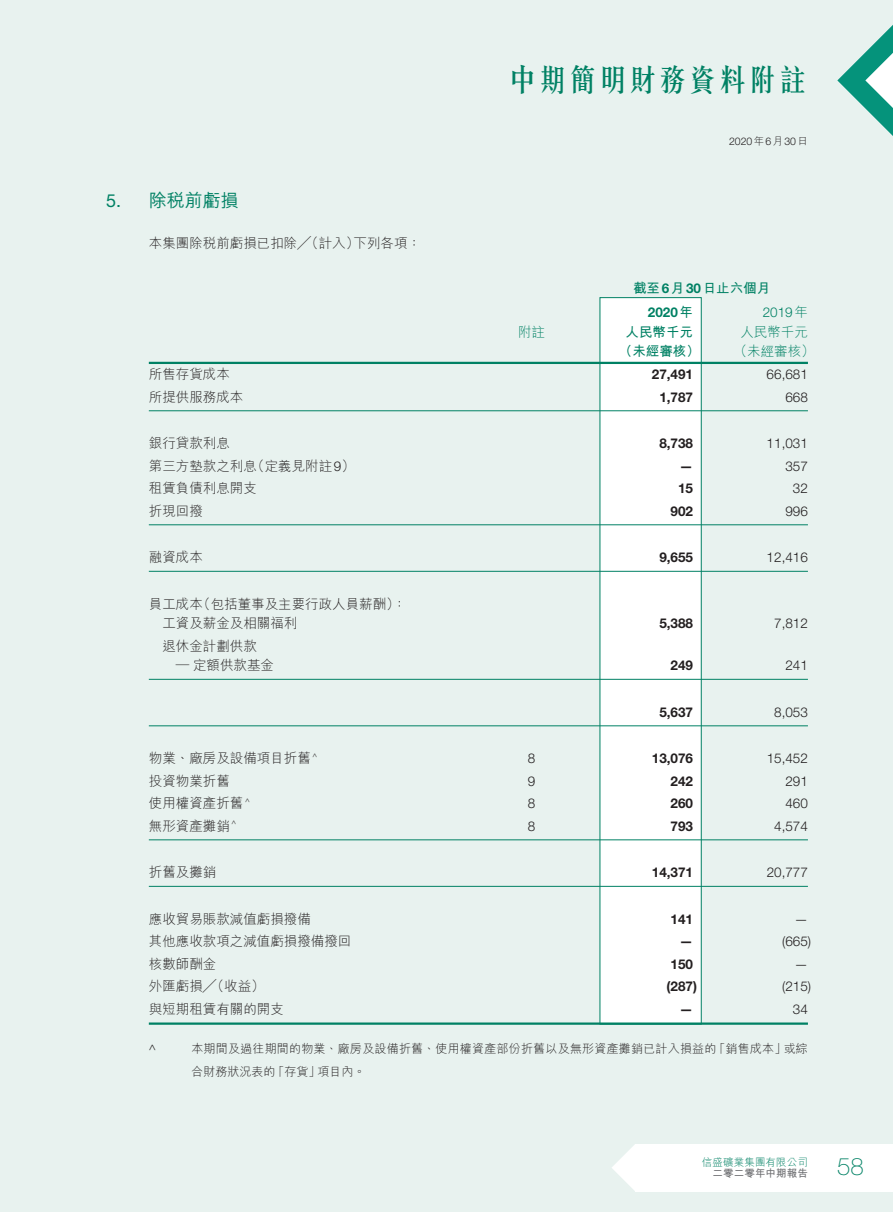
<style>
.page{position:relative;width:893px;height:1212px;background:#e8f2ef}
.page>*{position:absolute;margin:0;border:0;box-sizing:border-box;transform-origin:0 0}
.t1{font:500 30px "C Song 3 HK";color:#008164}
.t2{font:100 24px "Helvetica Neue LT Std";color:#008164}
.t3{font:500 18px "M Hei HK";color:#008164}
.t4{font:18px "Helvetica Neue LT Std";color:#008164}
.t5{font:300 13.5px/22.5px "M Hei HK";color:#231f20}
.t6{font:300 13.5px "Helvetica Neue LT Std";color:#231f20}
.t7{font:700 13.5px "Helvetica Neue LT Std";color:#231f20}
.t8{font:700 13.5px "M Hei HK";color:#008164}
.t9{font:300 13.5px "M Hei HK";color:#008164}
.t10{font:300 13.5px "Helvetica Neue LT Std";color:#008164}
.t11{font:700 13.5px "Helvetica Neue LT Std";color:#008164}
.t12{font:300 12px "M Hei HK";letter-spacing:.02em;color:#231f20}
.t13{font:300 12px "M Hei HK";color:#231f20}
.t14{font:300 12px "Helvetica Neue LT Std";color:#231f20}
.t15{font:300 10.5px "M Hei HK";letter-spacing:.01em;color:#008164}
.t16{font:300 10.5px "Helvetica Neue LT Std";color:#231f20}
.t17{font:700 10.5px "M Hei HK";letter-spacing:.01em;color:#6c6d70}
.t18{font:300 7.8px "Helvetica Neue LT Std";color:#231f20}
.s1{font-family:"M Hei HK"}
.s2{font-family:"Helvetica Neue LT Std"}
</style>
<div class="page">
<div style="left:635px;top:1144px;width:258px;height:47px;background:#fff"></div>
<svg style="left:612px;top:1145px;width:23px;height:46px"></svg>
<svg style="left:837px;top:25px;width:56px;height:111px"></svg>
<div style="left:600px;top:297px;width:102px;height:727px;background:#fff;border:1px solid #008164"></div>
<hr style="left:149px;top:362px;width:659px;height:2px;background:#008164">
<hr style="left:149px;top:410px;width:659px;height:1px;background:#008164">
<hr style="left:149px;top:524px;width:659px;height:1px;background:#008164">
<hr style="left:149px;top:571px;width:659px;height:1px;background:#008164">
<hr style="left:149px;top:679px;width:659px;height:1px;background:#008164">
<hr style="left:149px;top:725px;width:659px;height:1px;background:#008164">
<hr style="left:149px;top:839px;width:659px;height:1px;background:#008164">
<hr style="left:149px;top:886px;width:659px;height:1px;background:#008164">
<hr style="left:149px;top:1022px;width:659px;height:3px;background:#008164">
<h3 class="t4" style="left:106px;top:190px;width:17px">5.</h3>
<h1 class="t1" style="left:508px;top:64px;width:301px">中期簡明財務資料附註</h1>
<p class="t16" style="left:729px;top:135px;width:80px">2020<span class="s1">年</span>6<span class="s1">月</span>30<span class="s1">日</span></p>
<h3 class="t3" style="left:149px;top:188px;width:91px">除稅前虧損</h3>
<p class="t5" style="left:149px;top:232px;width:212px">本集團除稅前虧損已扣除╱（計入）</p>
<p class="t5" style="left:353px;top:232px;width:69px">下列各項：</p>
<p class="t8" style="left:633px;top:279px;width:139px">截至<span class="s2">6</span>月<span class="s2">30</span>日止六個月</p>
<p class="t10" style="left:763px;top:304px;width:47px">2019 <span class="s1">年</span></p>
<p class="t11" style="left:648px;top:304px;width:47px">2020<span class="s1">年</span></p>
<p class="t9" style="left:518px;top:325px;width:28px">附註</p>
<p class="t8" style="left:626px;top:322px;width:69px">人民幣千元</p>
<p class="t9" style="left:740px;top:325px;width:69px">人民幣千元</p>
<p class="t8" style="left:619px;top:341px;width:82px">（未經審核）</p>
<p class="t9" style="left:734px;top:344px;width:82px">（未經審核(</p>
<p class="t5" style="left:149px;top:363px;width:82px">所售存貨成本</p>
<p class="t7" style="left:652px;top:366px;width:43px">27,491</p>
<p class="t6" style="left:767px;top:366px;width:43px">66,681</p>
<p class="t5" style="left:149px;top:385px;width:96px">所提供服務成本</p>
<p class="t7" style="left:659px;top:389px;width:35px">1,787</p>
<p class="t6" style="left:785px;top:389px;width:24px">668</p>
<p class="t5" style="left:149px;top:432px;width:82px">銀行貸款利息</p>
<p class="t7" style="left:659px;top:435px;width:35px">8,738</p>
<p class="t6" style="left:767px;top:435px;width:43px">11,031</p>
<p class="t5" style="left:251px;top:454px;width:105px">（定義見附註 (<span class="s2">9</span></p>
<p class="t5" style="left:149px;top:454px;width:109px">第三方墊款之利息</p>
<p class="t7" style="left:680px;top:458px;width:15px">—</p>
<p class="t6" style="left:785px;top:458px;width:24px">357</p>
<p class="t5" style="left:149px;top:477px;width:109px">租賃負債利息開支</p>
<p class="t7" style="left:678px;top:480px;width:17px">15</p>
<p class="t6" style="left:793px;top:480px;width:17px">32</p>
<p class="t5" style="left:149px;top:499px;width:55px">折現回撥</p>
<p class="t7" style="left:671px;top:503px;width:24px">902</p>
<p class="t6" style="left:785px;top:503px;width:24px">996</p>
<p class="t5" style="left:149px;top:546px;width:55px">融資成本</p>
<p class="t7" style="left:659px;top:549px;width:35px">9,655</p>
<p class="t6" style="left:767px;top:549px;width:43px">12,416</p>
<p class="t5" style="left:197px;top:592px;width:211px">（包括董事及主要行政人員薪酬：(</p>
<p class="t5" style="left:149px;top:592px;width:55px">員工成本</p>
<p class="t5" style="left:162px;top:612px;width:136px">工資及薪金及相關福利退休金計劃供款</p>
<p class="t7" style="left:659px;top:615px;width:35px">5,388</p>
<p class="t6" style="left:774px;top:615px;width:35px">7,812</p>
<p class="t5" style="left:176px;top:654px;width:100px">— 定額供款基金</p>
<p class="t7" style="left:671px;top:657px;width:24px">249</p>
<p class="t6" style="left:785px;top:657px;width:24px">241</p>
<p class="t7" style="left:659px;top:704px;width:35px">5,637</p>
<p class="t6" style="left:774px;top:704px;width:35px">8,053</p>
<p class="t5" style="left:149px;top:747px;width:163px">物業、廠房及設備項目折舊</p>
<p class="t18" style="left:313px;top:751px;width:6px">^</p>
<p class="t6" style="left:528px;top:750px;width:9px">8</p>
<p class="t7" style="left:652px;top:750px;width:43px">13,076</p>
<p class="t6" style="left:767px;top:750px;width:43px">15,452</p>
<p class="t5" style="left:149px;top:769px;width:82px">投資物業折舊</p>
<p class="t6" style="left:528px;top:773px;width:9px">9</p>
<p class="t7" style="left:671px;top:773px;width:24px">242</p>
<p class="t6" style="left:785px;top:773px;width:24px">291</p>
<p class="t5" style="left:149px;top:792px;width:96px">使用權資產折舊</p>
<p class="t18" style="left:245px;top:796px;width:6px">^</p>
<p class="t6" style="left:528px;top:795px;width:9px">8</p>
<p class="t7" style="left:671px;top:795px;width:24px">260</p>
<p class="t6" style="left:785px;top:795px;width:24px">460</p>
<p class="t5" style="left:149px;top:814px;width:82px">無形資產攤銷</p>
<p class="t18" style="left:232px;top:819px;width:6px">^</p>
<p class="t6" style="left:528px;top:818px;width:9px">8</p>
<p class="t7" style="left:671px;top:818px;width:24px">793</p>
<p class="t6" style="left:774px;top:818px;width:35px">4,574</p>
<p class="t5" style="left:149px;top:861px;width:69px">折舊及攤銷</p>
<p class="t7" style="left:652px;top:864px;width:43px">14,371</p>
<p class="t6" style="left:767px;top:864px;width:43px">20,777</p>
<p class="t5" style="left:149px;top:907px;width:163px">應收貿易賬款減值虧損撥備</p>
<p class="t7" style="left:671px;top:911px;width:24px">141</p>
<p class="t6" style="left:794px;top:911px;width:15px">—</p>
<p class="t5" style="left:149px;top:930px;width:204px">其他應收款項之減值虧損撥備撥回</p>
<p class="t7" style="left:680px;top:933px;width:15px">—</p>
<p class="t6" style="left:782px;top:933px;width:31px">)665(</p>
<p class="t5" style="left:149px;top:952px;width:69px">核數師酬金</p>
<p class="t7" style="left:671px;top:956px;width:24px">150</p>
<p class="t6" style="left:794px;top:956px;width:15px">—</p>
<p class="t5" style="left:149px;top:975px;width:117px">外匯虧損╱（收益(</p>
<p class="t7" style="left:667px;top:978px;width:32px">)287(</p>
<p class="t6" style="left:782px;top:978px;width:31px">)215(</p>
<p class="t5" style="left:149px;top:997px;width:136px">與短期租賃有關的開支</p>
<p class="t7" style="left:680px;top:1001px;width:15px">—</p>
<p class="t6" style="left:793px;top:1001px;width:17px">34</p>
<p class="t14" style="left:149px;top:1041px;width:9px">^</p>
<p class="t12" style="left:191px;top:1042px;width:527px">本期間及過往期間的物業、廠房及設備折舊、使用權資產部份折舊以及無形資產攤銷已計入損益的</p>
<p class="t12" style="left:713px;top:1042px;width:74px">「銷售成本」</p>
<p class="t12" style="left:784px;top:1042px;width:26px">或綜</p>
<p class="t13" style="left:191px;top:1065px;width:85px">合財務狀況表的</p>
<p class="t12" style="left:272px;top:1065px;width:49px">「存貨」</p>
<p class="t12" style="left:317px;top:1065px;width:49px">項目內。</p>
<p class="t15" style="left:702px;top:1156px;width:107px">信盛礦業集團有限公司</p>
<h2 class="t2" style="left:837px;top:1153px;width:28px">58</h2>
<p class="t17" style="left:713px;top:1165px;width:97px">二零二零年中期報告</p>
</div>
